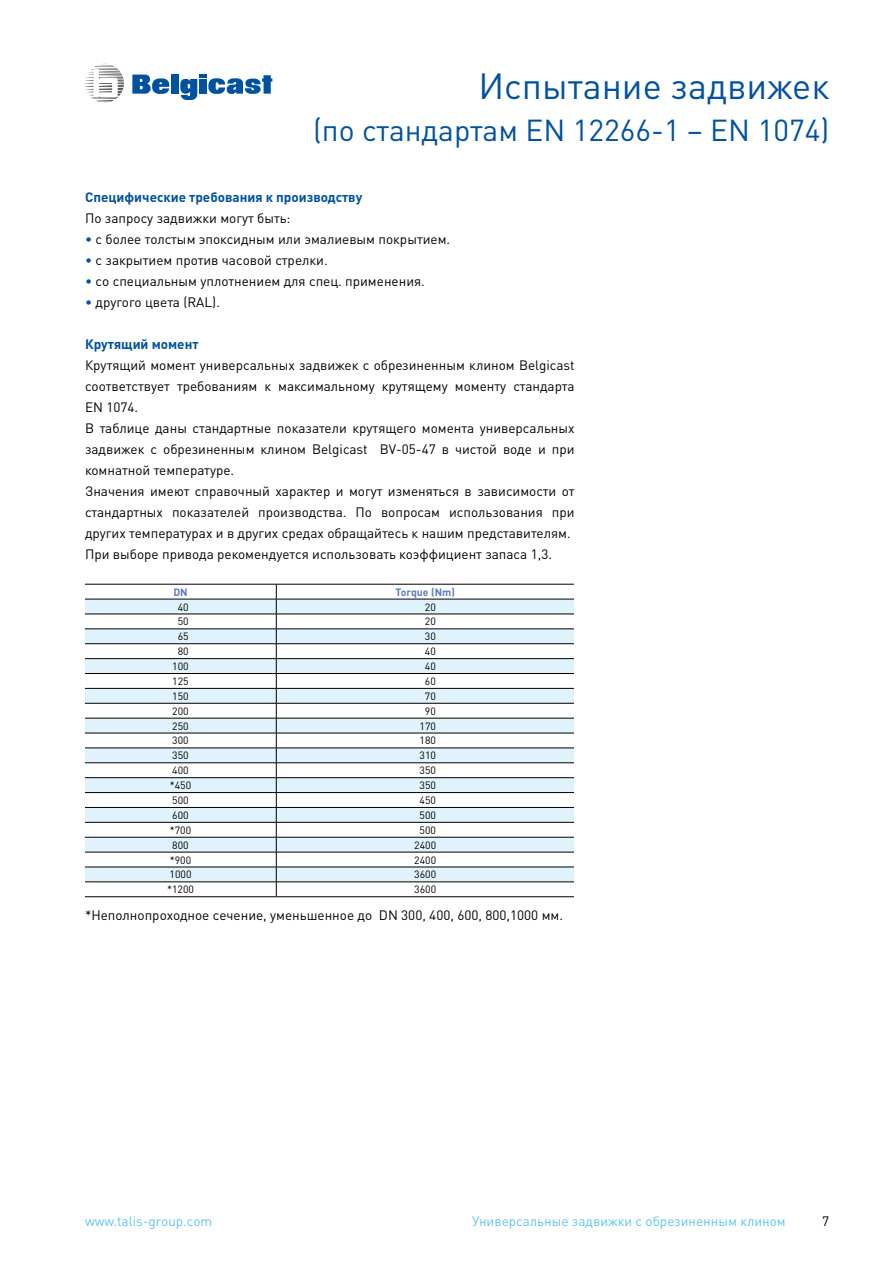
<style>
.page{position:relative;width:893px;height:1263px;background:#fff}
.page>*{position:absolute;margin:0;border:0;box-sizing:border-box;transform-origin:0 0}
.t1{font:36px "DIN Pro";color:#00519e}
.t2{font:30px "DIN Pro";color:#00519e}
.t3{font:13.5px/21px "DIN Pro";color:#000}
.t4{font:13.5px "DIN Pro";color:#5ec5ed}
.t5{font:700 13.5px "DIN Pro";color:#00519e}
.t6{font:10.5px "DIN Pro";color:#000}
.t7{font:700 10.5px "DIN Pro";color:#5a7cb8}
.s1{color:#00519e}
</style>
<div class="page">
<div style="left:171px;top:75px;width:7px;height:19px;background:#00519e"></div>
<svg style="left:132px;top:75px;width:37px;height:19px"></svg>
<svg style="left:180px;top:74px;width:92px;height:26px"></svg>
<svg style="left:85px;top:64px;width:39px;height:39px"></svg>
<svg style="left:85px;top:600px;width:489px;height:282px;fill:#e0f2fb"></svg>
<hr style="left:85px;top:584px;width:191px;height:1px;background:#000">
<hr style="left:276px;top:584px;width:298px;height:1px;background:#000">
<hr style="left:85px;top:599px;width:191px;height:1px;background:#000">
<hr style="left:276px;top:599px;width:298px;height:1px;background:#000">
<hr style="left:85px;top:614px;width:191px;height:1px;background:#000">
<hr style="left:276px;top:614px;width:298px;height:1px;background:#000">
<hr style="left:85px;top:629px;width:191px;height:1px;background:#000">
<hr style="left:276px;top:629px;width:298px;height:1px;background:#000">
<hr style="left:85px;top:643px;width:191px;height:1px;background:#000">
<hr style="left:276px;top:643px;width:298px;height:1px;background:#000">
<hr style="left:85px;top:658px;width:191px;height:1px;background:#000">
<hr style="left:276px;top:658px;width:298px;height:1px;background:#000">
<hr style="left:85px;top:673px;width:191px;height:1px;background:#000">
<hr style="left:276px;top:673px;width:298px;height:1px;background:#000">
<hr style="left:85px;top:688px;width:191px;height:1px;background:#000">
<hr style="left:276px;top:688px;width:298px;height:1px;background:#000">
<hr style="left:85px;top:703px;width:191px;height:1px;background:#000">
<hr style="left:276px;top:703px;width:298px;height:1px;background:#000">
<hr style="left:85px;top:718px;width:191px;height:1px;background:#000">
<hr style="left:276px;top:718px;width:298px;height:1px;background:#000">
<hr style="left:85px;top:733px;width:191px;height:1px;background:#000">
<hr style="left:276px;top:733px;width:298px;height:1px;background:#000">
<hr style="left:85px;top:748px;width:191px;height:1px;background:#000">
<hr style="left:276px;top:748px;width:298px;height:1px;background:#000">
<hr style="left:85px;top:762px;width:191px;height:1px;background:#000">
<hr style="left:276px;top:762px;width:298px;height:1px;background:#000">
<hr style="left:85px;top:777px;width:191px;height:1px;background:#000">
<hr style="left:276px;top:777px;width:298px;height:1px;background:#000">
<hr style="left:85px;top:792px;width:191px;height:1px;background:#000">
<hr style="left:276px;top:792px;width:298px;height:1px;background:#000">
<hr style="left:85px;top:807px;width:191px;height:1px;background:#000">
<hr style="left:276px;top:807px;width:298px;height:1px;background:#000">
<hr style="left:85px;top:822px;width:191px;height:1px;background:#000">
<hr style="left:276px;top:822px;width:298px;height:1px;background:#000">
<hr style="left:85px;top:837px;width:191px;height:1px;background:#000">
<hr style="left:276px;top:837px;width:298px;height:1px;background:#000">
<hr style="left:85px;top:852px;width:191px;height:1px;background:#000">
<hr style="left:276px;top:852px;width:298px;height:1px;background:#000">
<hr style="left:85px;top:867px;width:191px;height:1px;background:#000">
<hr style="left:276px;top:867px;width:298px;height:1px;background:#000">
<hr style="left:85px;top:882px;width:191px;height:1px;background:#000">
<hr style="left:276px;top:882px;width:298px;height:1px;background:#000">
<svg style="left:276px;top:584px;width:1px;height:312px"></svg>
<hr style="left:85px;top:896px;width:191px;height:1px;background:#000">
<hr style="left:276px;top:896px;width:298px;height:1px;background:#000">
<h1 class="t1" style="left:478px;top:62px;width:352px">Испытание задвижек</h1>
<h2 class="t2" style="left:313px;top:110px;width:518px">(по стандартам EN 12266-1 – EN 1074)</h2>
<p class="t5" style="left:85px;top:188px;width:279px">Специфические требования к производству</p>
<p class="t3" style="left:85px;top:207px;width:207px">По запросу задвижки могут быть:</p>
<p class="t3" style="left:85px;top:228px;width:367px"><span class="s1">•</span> с более толстым эпоксидным или эмалиевым покрытием.</p>
<p class="t3" style="left:85px;top:249px;width:244px"><span class="s1">•</span> с закрытием против часовой стрелки.</p>
<p class="t3" style="left:85px;top:270px;width:341px"><span class="s1">•</span> со специальным уплотнением для спец. применения.</p>
<p class="t3" style="left:85px;top:291px;width:136px"><span class="s1">•</span> другого цвета (RAL).</p>
<p class="t5" style="left:85px;top:335px;width:115px">Крутящий момент</p>
<p class="t3" style="left:85px;top:354px;width:491px">Крутящий момент универсальных задвижек с обрезиненным клином Belgicast соответствует требованиям к максимальному крутящему моменту стандарта EN 1074.<br>В таблице даны стандартные показатели крутящего момента универсальных задвижек с обрезиненным клином Belgicast BV-05-47 в чистой воде и при комнатной температуре.<br>Значения имеют справочный характер и могут изменяться в зависимости от стандартных показателей производства. По вопросам использования при других температурах и в других средах обращайтесь к нашим представителям.<br>При выборе привода рекомендуется использовать коэффициент запаса 1,3.</p>
<p class="t7" style="left:173px;top:585px;width:16px">DN</p>
<p class="t7" style="left:396px;top:585px;width:61px">Torque (Nm)</p>
<p class="t6" style="left:178px;top:600px;width:12px">40</p>
<p class="t6" style="left:425px;top:600px;width:12px">20</p>
<p class="t6" style="left:178px;top:614px;width:12px">50</p>
<p class="t6" style="left:425px;top:614px;width:12px">20</p>
<p class="t6" style="left:178px;top:629px;width:12px">65</p>
<p class="t6" style="left:425px;top:629px;width:12px">30</p>
<p class="t6" style="left:178px;top:644px;width:12px">80</p>
<p class="t6" style="left:425px;top:644px;width:12px">40</p>
<p class="t6" style="left:172px;top:659px;width:18px">100</p>
<p class="t6" style="left:425px;top:659px;width:12px">40</p>
<p class="t6" style="left:172px;top:674px;width:18px">125</p>
<p class="t6" style="left:425px;top:674px;width:12px">60</p>
<p class="t6" style="left:172px;top:689px;width:18px">150</p>
<p class="t6" style="left:425px;top:689px;width:12px">70</p>
<p class="t6" style="left:172px;top:704px;width:18px">200</p>
<p class="t6" style="left:425px;top:704px;width:12px">90</p>
<p class="t6" style="left:172px;top:719px;width:18px">250</p>
<p class="t6" style="left:420px;top:719px;width:18px">170</p>
<p class="t6" style="left:172px;top:733px;width:18px">300</p>
<p class="t6" style="left:420px;top:733px;width:18px">180</p>
<p class="t6" style="left:172px;top:748px;width:18px">350</p>
<p class="t6" style="left:420px;top:748px;width:18px">310</p>
<p class="t6" style="left:172px;top:763px;width:18px">400</p>
<p class="t6" style="left:420px;top:763px;width:18px">350</p>
<p class="t6" style="left:170px;top:778px;width:23px">*450</p>
<p class="t6" style="left:420px;top:778px;width:18px">350</p>
<p class="t6" style="left:172px;top:793px;width:18px">500</p>
<p class="t6" style="left:420px;top:793px;width:18px">450</p>
<p class="t6" style="left:172px;top:808px;width:18px">600</p>
<p class="t6" style="left:420px;top:808px;width:18px">500</p>
<p class="t6" style="left:170px;top:823px;width:23px">*700</p>
<p class="t6" style="left:420px;top:823px;width:18px">500</p>
<p class="t6" style="left:172px;top:838px;width:18px">800</p>
<p class="t6" style="left:414px;top:838px;width:23px">2400</p>
<p class="t6" style="left:170px;top:852px;width:23px">*900</p>
<p class="t6" style="left:414px;top:852px;width:23px">2400</p>
<p class="t6" style="left:170px;top:867px;width:23px">1000</p>
<p class="t6" style="left:414px;top:867px;width:23px">3600</p>
<p class="t6" style="left:167px;top:882px;width:28px">*1200</p>
<p class="t6" style="left:414px;top:882px;width:23px">3600</p>
<p class="t3" style="left:85px;top:904px;width:479px">*Неполнопроходное сечение, уменьшенное до DN 300, 400, 600, 800,1000 мм.</p>
<p class="t4" style="left:85px;top:1212px;width:129px">www.talis-group.com</p>
<p class="t4" style="left:472px;top:1211px;width:315px">Универсальные задвижки с обрезиненным клином</p>
<p class="t3" style="left:822px;top:1210px;width:9px">7</p>
</div>
